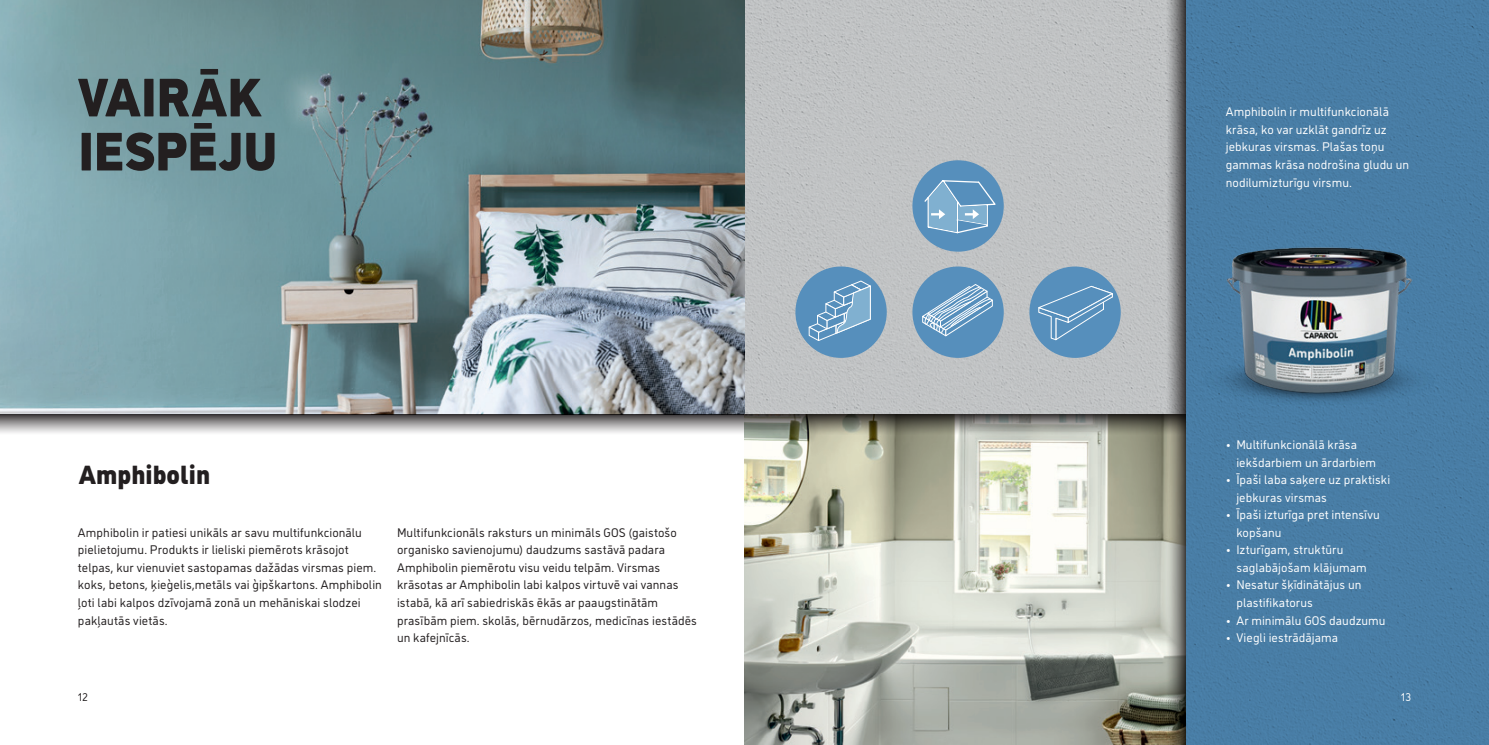
<style>
.page{position:relative;width:1489px;height:745px;background:#fff}
.page>*{position:absolute;margin:0;border:0;box-sizing:border-box;transform-origin:0 0}
.t1{font:900 54px/54px "CAP Elephant";letter-spacing:-.01em;color:#231f20}
.t2{font:900 26.25px "CAP Elephant";color:#231f20}
.t3{font:12.5px/17.5px "CAP Elephant";letter-spacing:.005em;color:#231f20}
.t4{font:12.5px/17.5px "CAP Elephant";letter-spacing:.005em;color:#fff}
.t5{font:11.25px "CAP Elephant";color:#231f20}
.t6{font:11.25px "CAP Elephant";color:#fff}
</style>
<div class="page">
<div style="left:744px;top:0;width:441px;height:414px;background:#c1c3c4"></div>
<img style="left:0;top:0;width:744px;height:414px">
<svg style="left:273px;top:62px;width:79px;height:79px;background:#74969c"></svg>
<div style="left:1185px;top:0;width:303px;height:744px;background:#487da5"></div>
<img style="left:744px;top:435px;width:420px;height:309px">
<img style="left:1186px;top:152px;width:264px;height:262px">
<div style="left:912px;top:160px;width:91px;height:91px;background:#568fbc;border-radius:50%"></div>
<svg style="left:924px;top:179px;width:72px;height:55px"></svg>
<div style="left:795px;top:266px;width:91px;height:91px;background:#568fbc;border-radius:50%"></div>
<svg style="left:806px;top:279px;width:65px;height:63px"></svg>
<div style="left:1029px;top:266px;width:91px;height:91px;background:#568fbc;border-radius:50%"></div>
<svg style="left:1037px;top:285px;width:77px;height:56px"></svg>
<div style="left:912px;top:266px;width:91px;height:91px;background:#568fbc;border-radius:50%"></div>
<svg style="left:921px;top:283px;width:73px;height:54px"></svg>
<svg style="left:0;top:414px;width:1164px;height:21px;background:#93928f"></svg>
<svg style="left:1164px;top:0;width:21px;height:744px"></svg>
<h1 class="t1" style="left:78px;top:71px;width:201px">VAIRĀK<br>IESPĒJU</h1>
<h2 class="t2" style="left:79px;top:459px;width:133px">Amphibolin</h2>
<p class="t3" style="left:78px;top:523px;width:305px">Amphibolin ir patiesi unikāls ar savu multifunkcionālu pielietojumu. Produkts ir lieliski piemērots krāsojot telpas, kur vienuviet sastopamas dažādas virsmas piem. koks, betons, ķieģelis,metāls vai ģipškartons. Amphibolin ļoti labi kalpos dzīvojamā zonā un mehāniskai slodzei pakļautās vietās.</p>
<p class="t3" style="left:397px;top:523px;width:301px">Multifunkcionāls raksturs un minimāls GOS (gaistošo organisko savienojumu) daudzums sastāvā padara Amphibolin piemērotu visu veidu telpām. Virsmas krāsotas ar Amphibolin labi kalpos virtuvē vai vannas istabā, kā arī sabiedriskās ēkās ar paaugstinātām prasībām piem. skolās, bērnudārzos, medicīnas iestādēs un kafejnīcās.</p>
<p class="t4" style="left:1225px;top:103px;width:185px">Amphibolin ir multifunkcionālā krāsa, ko var uzklāt gandrīz uz jebkuras virsmas. Plašas toņu gammas krāsa nodrošina gludu un nodilumizturīgu virsmu.</p>
<p class="t4" style="left:1236px;top:436px;width:141px;text-indent:-11px">• Multifunkcionālā krāsa iekšdarbiem un ārdarbiem</p>
<p class="t4" style="left:1236px;top:471px;width:155px;text-indent:-11px">• Īpaši laba saķere uz praktiski jebkuras virsmas</p>
<p class="t4" style="left:1236px;top:506px;width:145px;text-indent:-11px">• Īpaši izturīga pret intensīvu kopšanu</p>
<p class="t4" style="left:1236px;top:541px;width:132px;text-indent:-11px">• Izturīgam, struktūru saglabājošam klājumam</p>
<p class="t4" style="left:1236px;top:576px;width:126px;text-indent:-11px">• Nesatur šķīdinātājus un plastifikatorus</p>
<p class="t4" style="left:1225px;top:611px;width:161px">• Ar minimālu GOS daudzumu</p>
<p class="t4" style="left:1225px;top:628px;width:114px">• Viegli iestrādājama</p>
<p class="t5" style="left:78px;top:690px;width:11px">12</p>
<p class="t6" style="left:1400px;top:690px;width:12px">13</p>
</div>
